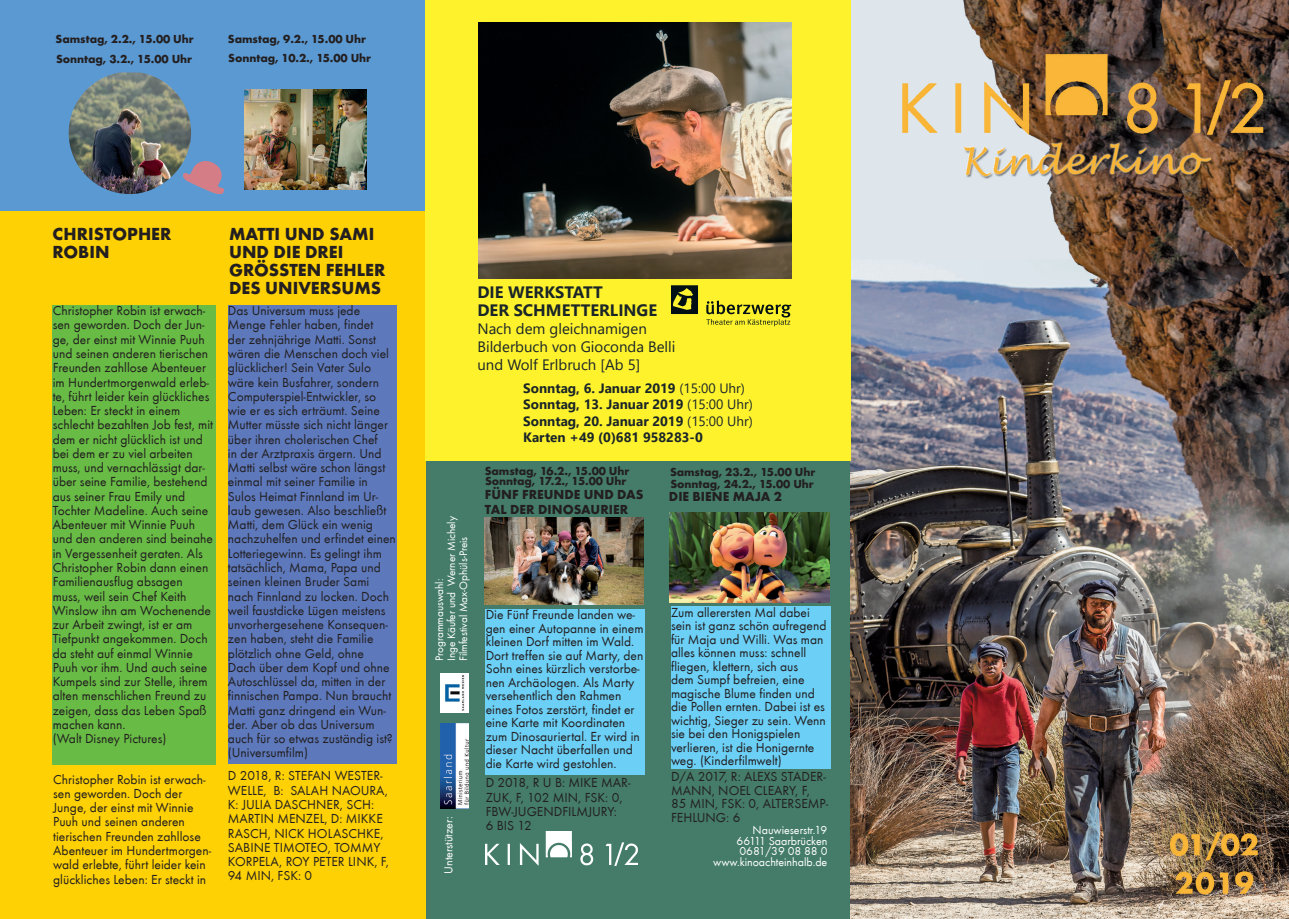
<style>
.page{position:relative;width:1289px;height:919px;background:#fff}
.page>*{position:absolute;margin:0;border:0;box-sizing:border-box;transform-origin:0 0}
.t1{font:700 18px/18px "Futura T";color:#231f20}
.t2{font:700 16.5px/18px "Segoe UI";color:#1a2528}
.t3{font:15px/18px "Segoe UI";color:#1a2528}
.t4{font:13.5px/14.2px "Futura T";color:#231f20}
.t5{font:700 13.5px/16.5px "Segoe UI";color:#1a2528}
.t6{font:700 13.5px/14.2px "Futura T";color:#231f20}
.t7{font:700 12px/19.6px "Futura T";letter-spacing:-.005em;color:#231f20}
.t8{font:12px/10.5px "Futura T";letter-spacing:-.005em;color:#fff;text-align:right}
.t9{font:11.25px/12px "Futura T";letter-spacing:-.005em;color:#fff}
.s1{font-weight:400}
</style>
<div class="page">
<div style="left:426px;top:459px;width:425px;height:459px;background:#447c69"></div>
<div style="left:0;top:200px;width:425px;height:718px;background:#fed105"></div>
<div style="left:0;top:0;width:425px;height:211px;background:#5b99d2"></div>
<img style="left:245px;top:89px;width:121px;height:100px">
<img style="left:69px;top:72px;width:122px;height:122px">
<div style="left:228px;top:305px;width:168px;height:458px;background:#5d79bc"></div>
<div style="left:53px;top:305px;width:163px;height:459px;background:#68bc45"></div>
<img style="left:441px;top:723px;width:27px;height:85px">
<img style="left:441px;top:673px;width:27px;height:39px">
<img style="left:485px;top:831px;width:152px;height:34px">
<img style="left:183px;top:161px;width:40px;height:33px">
<img style="left:850px;top:0;width:438px;height:918px">
<img style="left:669px;top:513px;width:160px;height:89px">
<div style="left:671px;top:606px;width:159px;height:163px;background:#6bcff6"></div>
<img style="left:484px;top:517px;width:159px;height:87px">
<div style="left:485px;top:609px;width:160px;height:165px;background:#6bcff6"></div>
<div style="left:425px;top:0;width:425px;height:460px;background:#fef22d"></div>
<svg style="left:672px;top:285px;width:26px;height:29px"></svg>
<svg style="left:706px;top:300px;width:85px;height:26px"></svg>
<img style="left:479px;top:22px;width:312px;height:256px">
<p class="t7" style="left:56px;top:29px;width:140px">Samstag, 2.2., 15.00 Uhr<br>Sonntag, 3.2., 15.00 Uhr</p>
<p class="t7" style="left:228px;top:29px;width:145px">Samstag, 9.2., 15.00 Uhr<br>Sonntag, 10.2., 15.00 Uhr</p>
<h1 class="t1" style="left:52px;top:224px;width:120px">CHRISTOPHER<br>ROBIN</h1>
<p class="t4" style="left:53px;top:303px;width:162px">Christopher Robin ist erwach&shy;sen geworden. Doch der Jun&shy;ge, der einst mit Winnie Puuh und seinen anderen tierischen<br>Freunden zahllose Abenteuer im Hundertmorgenwald erleb&shy;te, führt leider kein glückliches<br>Leben: Er steckt in einem schlecht bezahlten Job fest, mit dem er nicht glücklich ist und bei dem er zu viel arbeiten muss, und vernachlässigt dar&shy;über seine Familie, bestehend aus seiner Frau Emily und<br>Tochter Madeline. Auch seine<br>Abenteuer mit Winnie Puuh und den anderen sind beinahe in Vergessenheit geraten. Als<br>Christopher Robin dann einen<br>Familienausflug absagen muss, weil sein Chef Keith<br>Winslow ihn am Wochenende zur Arbeit zwingt, ist er am<br>Tiefpunkt angekommen. Doch da steht auf einmal Winnie<br>Puuh vor ihm. Und auch seine<br>Kumpels sind zur Stelle, ihrem alten menschlichen Freund zu zeigen, dass das Leben Spaß machen kann.<br>(Walt Disney Pictures)</p>
<p class="t4" style="left:53px;top:771px;width:159px">Christopher Robin ist erwach&shy;sen geworden. Doch der<br>Junge, der einst mit Winnie<br>Puuh und seinen anderen tierischen Freunden zahllose<br>Abenteuer im Hundertmorgen&shy;wald erlebte, führt leider kein glückliches Leben: Er steckt in</p>
<h1 class="t1" style="left:229px;top:224px;width:158px">MATTI UND SAMI<br>UND DIE DREI<br>GRÖSSTEN FEHLER<br>DES UNIVERSUMS</h1>
<p class="t4" style="left:228px;top:303px;width:169px">Das Universum muss jede<br>Menge Fehler haben, findet<br>der zehnjährige Matti. Sonst wären die Menschen doch viel glücklicher! Sein Vater Sulo wäre kein Busfahrer, sondern<br>Computerspiel-Entwickler, so wie er es sich erträumt. Seine<br>Mutter müsste sich nicht länger über ihren cholerischen Chef<br>in der Arztpraxis ärgern. Und<br>Matti selbst wäre schon längst einmal mit seiner Familie in<br>Sulos Heimat Finnland im Ur&shy;laub gewesen. Also beschließt<br>Matti, dem Glück ein wenig nachzuhelfen und erfindet einen<br>Lotteriegewinn. Es gelingt ihm tatsächlich, Mama, Papa und seinen kleinen Bruder Sami nach Finnland zu locken. Doch weil faustdicke Lügen meistens unvorhergesehene Konsequen&shy;zen haben, steht die Familie plötzlich ohne Geld, ohne<br>Dach über dem Kopf und ohne<br>Autoschlüssel da, mitten in der finnischen Pampa. Nun braucht<br>Matti ganz dringend ein Wun&shy;der. Aber ob das Universum auch für so etwas zuständig ist? (Universumfilm)</p>
<p class="t4" style="left:228px;top:768px;width:162px">D 2018, R: STEFAN WESTER-<br>WELLE, B: SALAH NAOURA,<br>K: JULIA DASCHNER, SCH:<br>MARTIN MENZEL, D: MIKKE<br>RASCH, NICK HOLASCHKE,<br>SABINE TIMOTEO, TOMMY<br>KORPELA, ROY PETER LINK, F,<br>94 MIN, FSK: 0</p>
<p class="t2" style="left:477px;top:282px;width:181px">DIE WERKSTATT<br>DER SCHMETTERLINGE</p>
<p class="t3" style="left:477px;top:319px;width:199px">Nach dem gleichnamigen<br>Bilderbuch von Gioconda Belli und Wolf Erlbruch [Ab 5]</p>
<p class="t5" style="left:523px;top:379px;width:231px">Sonntag, 6. Januar 2019 <span class="s1">(15:00 Uhr)<br></span>Sonntag, 13. Januar 2019 <span class="s1">(15:00 Uhr)<br></span>Sonntag, 20. Januar 2019 <span class="s1">(15:00 Uhr)<br></span>Karten +49 (0)681 958283-0</p>
<p class="t7" style="left:484px;top:466px;width:146px;line-height:9.9px">Samstag, 16.2., 15.00 Uhr<br>Sonntag, 17.2., 15.00 Uhr</p>
<p class="t6" style="left:485px;top:487px;width:160px">FÜNF FREUNDE UND DAS<br>TAL DER DINOSAURIER</p>
<p class="t7" style="left:670px;top:466px;width:147px;line-height:12px">Samstag, 23.2., 15.00 Uhr<br>Sonntag, 24.2., 15.00 Uhr</p>
<p class="t6" style="left:669px;top:489px;width:114px">DIE BIENE MAJA 2</p>
<p class="t9" style="left:433px;top:661px;width:146px;rotate:-90deg">Programmauswahl:<br>Inge Käufer und Werner Michely<br>Filmfestival Max-Ophüls-Preis</p>
<p class="t4" style="left:671px;top:605px;width:157px;line-height:13.5px">Zum allerersten Mal dabei sein ist ganz schön aufregend für Maja und Willi. Was man alles können muss: schnell fliegen, klettern, sich aus<br>dem Sumpf befreien, eine magische Blume finden und die Pollen ernten. Dabei ist es wichtig, Sieger zu sein. Wenn sie bei den Honigspielen verlieren, ist die Honigernte weg. (Kinderfilmwelt)</p>
<p class="t4" style="left:671px;top:769px;width:159px;line-height:13.5px">D/A 2017, R: ALEXS STADER-<br>MANN, NOEL CLEARY, F,<br>85 MIN, FSK: 0, ALTERSEMP-<br>FEHLUNG: 6</p>
<p class="t4" style="left:485px;top:608px;width:159px;line-height:13.5px">Die Fünf Freunde landen we&shy;gen einer Autopanne in einem kleinen Dorf mitten im Wald.<br>Dort treffen sie auf Marty, den<br>Sohn eines kürzlich verstorbe&shy;nen Archäologen. Als Marty versehentlich den Rahmen eines Fotos zerstört, findet er eine Karte mit Koordinaten zum Dinosauriertal. Er wird in dieser Nacht überfallen und die Karte wird gestohlen.</p>
<p class="t4" style="left:485px;top:775px;width:146px">D 2018, R U B: MIKE MAR-<br>ZUK, F, 102 MIN, FSK: 0,<br>FBW-JUGENDFILMJURY:<br>6 BIS 12</p>
<p class="t8" style="left:443px;top:873px;width:59px;rotate:-90deg">Unterstützer:</p>
<p class="t8" style="left:713px;top:824px;width:116px">Nauwieserstr.19<br>66111 Saarbrücken<br>0681/39 08 88 0 www.kinoachteinhalb.de</p>
</div>
